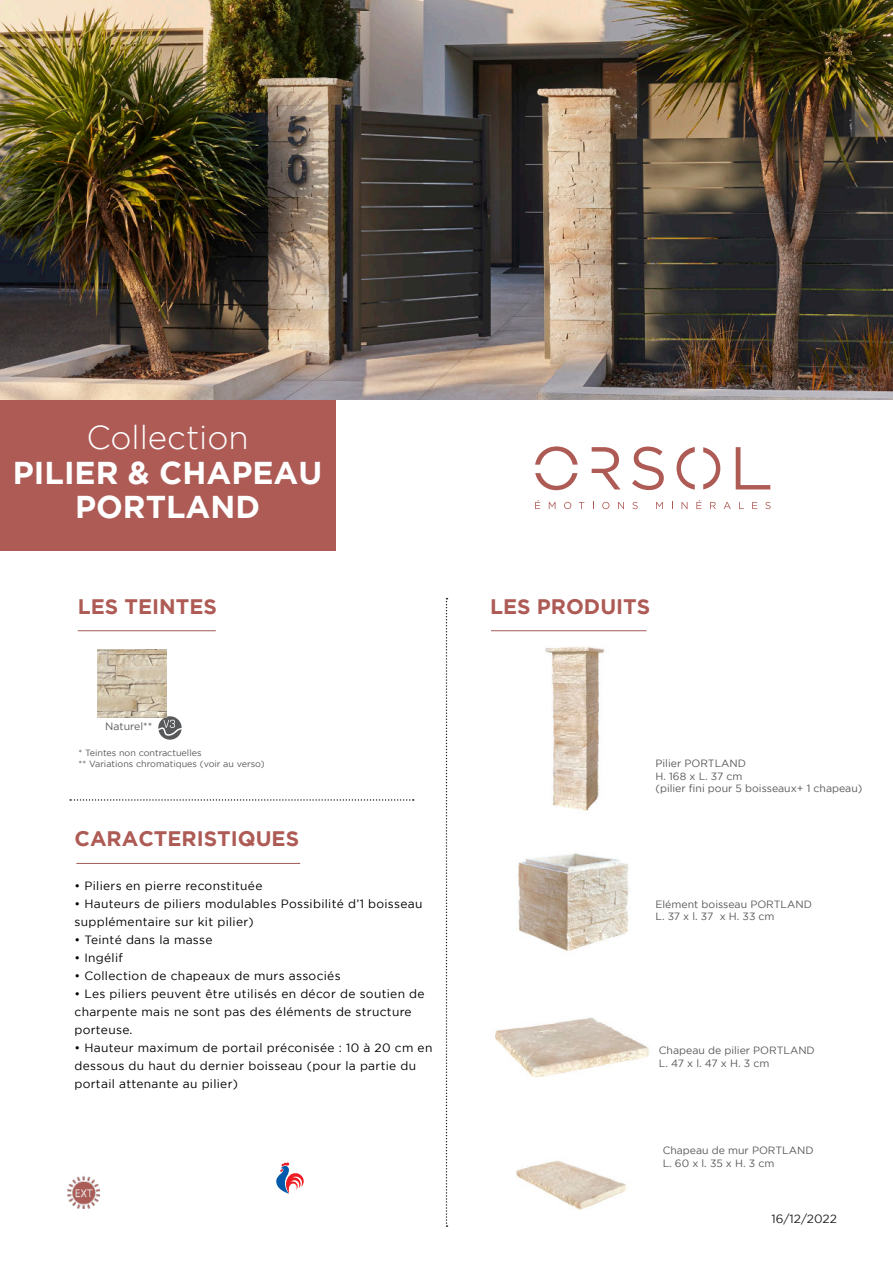
<style>
.page{position:relative;width:893px;height:1263px;background:#fff}
.page>*{position:absolute;margin:0;border:0;box-sizing:border-box;transform-origin:0 0}
.t1{font:300 33px "Gotham";color:#fff}
.t2{font:700 31.5px/34.5px "Gotham";color:#fff;text-align:center}
.t3{font:700 21px "Gotham";color:#ae5b56}
.t4{font:12px/18px "Gotham";letter-spacing:.025em;color:#000001}
.t5{font:12px "Gotham";color:#231f20}
.t6{font:10.5px/12.6px "Gotham";color:#57585a}
.t7{font:9px/10.8px "Gotham";color:#57585a}
</style>
<div class="page">
<div style="left:0;top:400px;width:336px;height:151px;background:#ae5b56"></div>
<svg style="left:632px;top:446px;width:32px;height:44px"></svg>
<svg style="left:736px;top:447px;width:34px;height:42px"></svg>
<svg style="left:592px;top:447px;width:28px;height:42px"></svg>
<svg style="left:535px;top:446px;width:43px;height:19px"></svg>
<svg style="left:535px;top:473px;width:42px;height:17px"></svg>
<svg style="left:677px;top:447px;width:18px;height:43px"></svg>
<svg style="left:703px;top:447px;width:17px;height:42px"></svg>
<svg style="left:535px;top:500px;width:5px;height:9px"></svg>
<svg style="left:549px;top:502px;width:6px;height:7px"></svg>
<svg style="left:564px;top:502px;width:7px;height:7px"></svg>
<svg style="left:602px;top:502px;width:7px;height:7px"></svg>
<svg style="left:618px;top:502px;width:6px;height:7px"></svg>
<svg style="left:632px;top:502px;width:6px;height:7px"></svg>
<svg style="left:656px;top:502px;width:7px;height:7px"></svg>
<svg style="left:681px;top:502px;width:6px;height:7px"></svg>
<svg style="left:696px;top:500px;width:5px;height:9px"></svg>
<svg style="left:710px;top:502px;width:6px;height:7px"></svg>
<svg style="left:724px;top:502px;width:7px;height:7px"></svg>
<svg style="left:752px;top:502px;width:5px;height:7px"></svg>
<svg style="left:765px;top:502px;width:6px;height:7px"></svg>
<svg style="left:446px;top:598px;width:1px;height:629px"></svg>
<hr style="left:491px;top:630px;width:156px;height:1px;background:#a05b57">
<img style="left:495px;top:1017px;width:154px;height:60px">
<img style="left:545px;top:646px;width:60px;height:165px">
<hr style="left:76px;top:863px;width:224px;height:1px;background:#a05b57">
<svg style="left:70px;top:799px;width:344px;height:2px"></svg>
<img style="left:518px;top:853px;width:111px;height:98px">
<svg style="left:276px;top:1162px;width:28px;height:32px"></svg>
<img style="left:67px;top:1176px;width:33px;height:33px">
<hr style="left:78px;top:630px;width:138px;height:1px;background:#a05b57">
<svg style="left:158px;top:716px;width:24px;height:24px"></svg>
<svg style="left:158px;top:720px;width:24px;height:17px"></svg>
<img style="left:98px;top:649px;width:68px;height:68px">
<img style="left:0;top:0;width:893px;height:400px">
<img style="left:516px;top:1160px;width:111px;height:50px">
<h1 class="t1" style="left:86px;top:425px;width:164px">Collection</h1>
<h2 class="t2" style="left:13px;top:456px;width:311px">PILIER &amp; CHAPEAU<br>PORTLAND</h2>
<h3 class="t3" style="left:78px;top:594px;width:141px">LES TEINTES</h3>
<h3 class="t3" style="left:490px;top:594px;width:162px">LES PRODUITS</h3>
<p class="t6" style="left:105px;top:721px;width:49px">Naturel**</p>
<p class="t7" style="left:79px;top:747px;width:188px">* Teintes non contractuelles<br>** Variations chromatiques (voir au verso)</p>
<h3 class="t3" style="left:75px;top:826px;width:226px">CARACTERISTIQUES</h3>
<p class="t4" style="left:75px;top:877px;width:189px">• Piliers en pierre reconstituée</p>
<p class="t4" style="left:75px;top:895px;width:349px">• Hauteurs de piliers modulables Possibilité d’1 boisseau supplémentaire sur kit pilier)</p>
<p class="t4" style="left:75px;top:931px;width:139px">• Teinté dans la masse</p>
<p class="t4" style="left:75px;top:949px;width:50px">• Ingélif</p>
<p class="t4" style="left:75px;top:967px;width:268px">• Collection de chapeaux de murs associés</p>
<p class="t4" style="left:75px;top:985px;width:352px">• Les piliers peuvent être utilisés en décor de soutien de charpente mais ne sont pas des éléments de structure porteuse.</p>
<p class="t4" style="left:75px;top:1039px;width:359px">• Hauteur maximum de portail préconisée : 10 à 20 cm en dessous du haut du dernier boisseau (pour la partie du portail attenante au pilier)</p>
<p class="t6" style="left:655px;top:757px;width:208px">Pilier PORTLAND<br>H. 168 x L. 37 cm<br>(pilier fini pour 5 boisseaux+ 1 chapeau)</p>
<p class="t6" style="left:655px;top:898px;width:158px">Elément boisseau PORTLAND<br>L. 37 x l. 37 x H. 33 cm</p>
<p class="t6" style="left:659px;top:1044px;width:157px">Chapeau de pilier PORTLAND<br>L. 47 x l. 47 x H. 3 cm</p>
<p class="t6" style="left:663px;top:1145px;width:152px">Chapeau de mur PORTLAND<br>L. 60 x l. 35 x H. 3 cm</p>
<p class="t5" style="left:771px;top:1213px;width:67px">16/12/2022</p>
</div>
